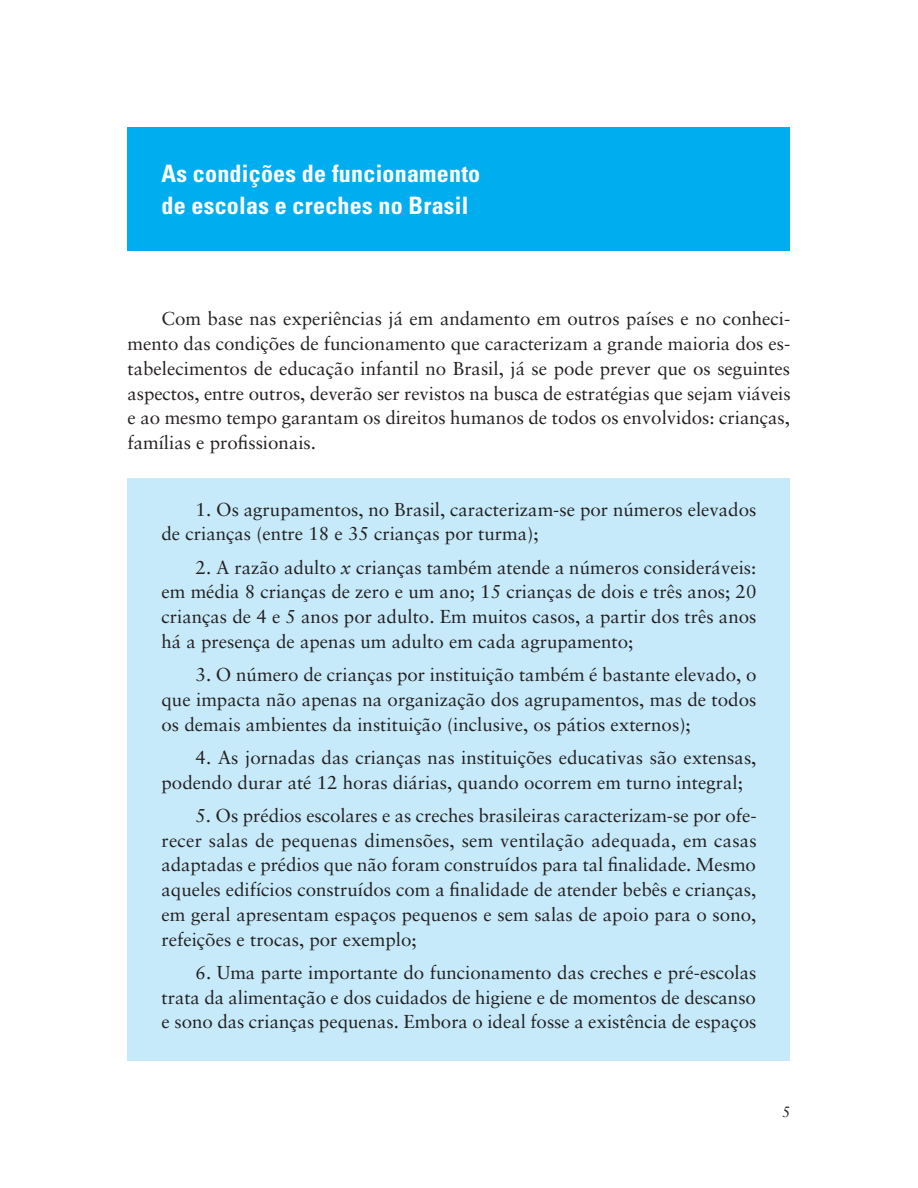
<style>
.page{position:relative;width:918px;height:1188px;background:#fff}
.page>*{position:absolute;margin:0;border:0;box-sizing:border-box;transform-origin:0 0}
.t1{font:700 condensed 24px/31.5px "Univers";letter-spacing:.01em;color:#fff}
.t2{font:18.75px/24.8px "Sabon";color:#231f20;text-align:justify}
.t3{font:15px "Sabon";color:#231f20}
.s1{font-style:italic}
</style>
<div class="page">
<div style="left:128px;top:478px;width:662px;height:582px;background:#c6eafa"></div>
<div style="left:128px;top:128px;width:662px;height:123px;background:#00aeef"></div>
<p class="t1" style="left:162px;top:158px;width:320px">As condições de funcionamento de escolas e creches no Brasil</p>
<p class="t2" style="left:128px;top:306px;width:665px;text-indent:34px">Com base nas experiências já em andamento em outros países e no conheci&shy;mento das condições de funcionamento que caracterizam a grande maioria dos es&shy;tabelecimentos de educação infantil no Brasil, já se pode prever que os seguintes aspectos, entre outros, deverão ser revistos na busca de estratégias que sejam viáveis e ao mesmo tempo garantam os direitos humanos de todos os envolvidos: crianças, famílias e profissionais.</p>
<p class="t2" style="left:162px;top:496px;width:596px;text-indent:34px">1. Os agrupamentos, no Brasil, caracterizam-se por números elevados de crianças (entre 18 e 35 crianças por turma);</p>
<p class="t2" style="left:162px;top:554px;width:596px;text-indent:34px">2. A razão adulto <span class="s1">x</span> crianças também atende a números consideráveis: em média 8 crianças de zero e um ano; 15 crianças de dois e três anos; 20 crianças de 4 e 5 anos por adulto. Em muitos casos, a partir dos três anos há a presença de apenas um adulto em cada agrupamento;</p>
<p class="t2" style="left:162px;top:662px;width:596px;text-indent:34px">3. O número de crianças por instituição também é bastante elevado, o que impacta não apenas na organização dos agrupamentos, mas de todos os demais ambientes da instituição (inclusive, os pátios externos);</p>
<p class="t2" style="left:162px;top:745px;width:596px;text-indent:34px">4. As jornadas das crianças nas instituições educativas são extensas, podendo durar até 12 horas diárias, quando ocorrem em turno integral;</p>
<p class="t2" style="left:162px;top:803px;width:597px;text-indent:34px">5. Os prédios escolares e as creches brasileiras caracterizam-se por ofe&shy;recer salas de pequenas dimensões, sem ventilação adequada, em casas adaptadas e prédios que não foram construídos para tal finalidade. Mesmo aqueles edifícios construídos com a finalidade de atender bebês e crianças, em geral apresentam espaços pequenos e sem salas de apoio para o sono, refeições e trocas, por exemplo;</p>
<p class="t2" style="left:162px;top:960px;width:596px;text-indent:34px">6. Uma parte importante do funcionamento das creches e pré-escolas trata da alimentação e dos cuidados de higiene e de momentos de descanso e sono das crianças pequenas. Embora o ideal fosse a existência de espaços</p>
<p class="t3" style="left:782px;top:1103px;width:10px">5</p>
</div>
